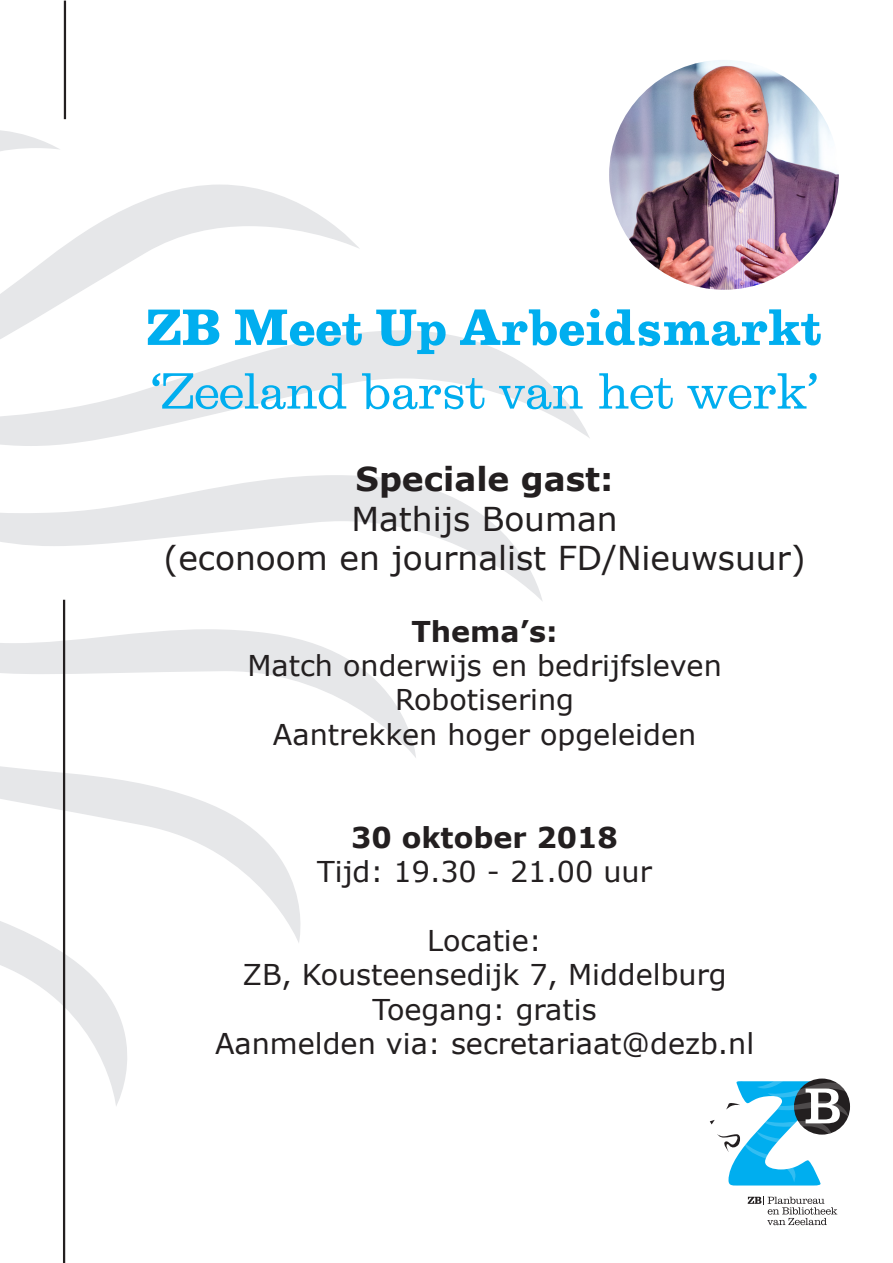
<style>
.page{position:relative;width:893px;height:1263px;background:#fff}
.page>*{position:absolute;margin:0;border:0;box-sizing:border-box;transform-origin:0 0}
.t1{font:53.1px "Egizio Rgl";color:#00aeef}
.t2{font:53.1px "Egizio Bld";color:#00aeef}
.t3{font:32.85px "Verdana";color:#231f20}
.t4{font:700 32.85px "Verdana";color:#231f20}
.t5{font:28.65px "Verdana";color:#231f20}
.t6{font:700 28.65px "Verdana";color:#231f20}
</style>
<div class="page">
<svg style="left:748px;top:1196px;width:89px;height:29px"></svg>
<svg style="left:794px;top:1078px;width:56px;height:56px"></svg>
<svg style="left:710px;top:1081px;width:138px;height:105px"></svg>
<svg style="left:0;top:330px;width:590px;height:116px"></svg>
<svg style="left:0;top:185px;width:360px;height:191px"></svg>
<svg style="left:0;top:475px;width:543px;height:127px"></svg>
<svg style="left:0;top:619px;width:416px;height:139px"></svg>
<svg style="left:0;top:709px;width:321px;height:234px"></svg>
<svg style="left:0;top:794px;width:164px;height:313px"></svg>
<svg style="left:0;top:130px;width:61px;height:184px"></svg>
<hr style="left:63px;top:600px;width:2px;height:663px;background:#231f20">
<hr style="left:64px;top:1px;width:2px;height:118px;background:#231f20">
<img style="left:609px;top:60px;width:230px;height:230px;border-radius:115px">
<p class="t2" style="left:148px;top:293px;width:675px">ZB Meet Up Arbeidsmarkt</p>
<p class="t1" style="left:151px;top:360px;width:669px">‘Zeeland barst van het werk’</p>
<p class="t4" style="left:356px;top:456px;width:259px">Speciale gast:</p>
<p class="t3" style="left:351px;top:496px;width:268px">Mathijs Bouman</p>
<p class="t3" style="left:163px;top:536px;width:644px">(econoom en journalist FD/Nieuwsuur)</p>
<p class="t6" style="left:411px;top:611px;width:148px">Thema’s:</p>
<p class="t5" style="left:247px;top:646px;width:476px">Match onderwijs en bedrijfsleven</p>
<p class="t5" style="left:395px;top:680px;width:181px">Robotisering</p>
<p class="t5" style="left:273px;top:715px;width:425px">Aantrekken hoger opgeleiden</p>
<p class="t6" style="left:351px;top:817px;width:268px">30 oktober 2018</p>
<p class="t5" style="left:317px;top:852px;width:336px">Tijd: 19.30 - 21.00 uur</p>
<p class="t5" style="left:427px;top:921px;width:116px">Locatie:</p>
<p class="t5" style="left:242px;top:955px;width:486px">ZB, Kousteensedijk 7, Middelburg</p>
<p class="t5" style="left:373px;top:990px;width:226px">Toegang: gratis</p>
<p class="t5" style="left:215px;top:1024px;width:541px">Aanmelden via: secretariaat@dezb.nl</p>
</div>
